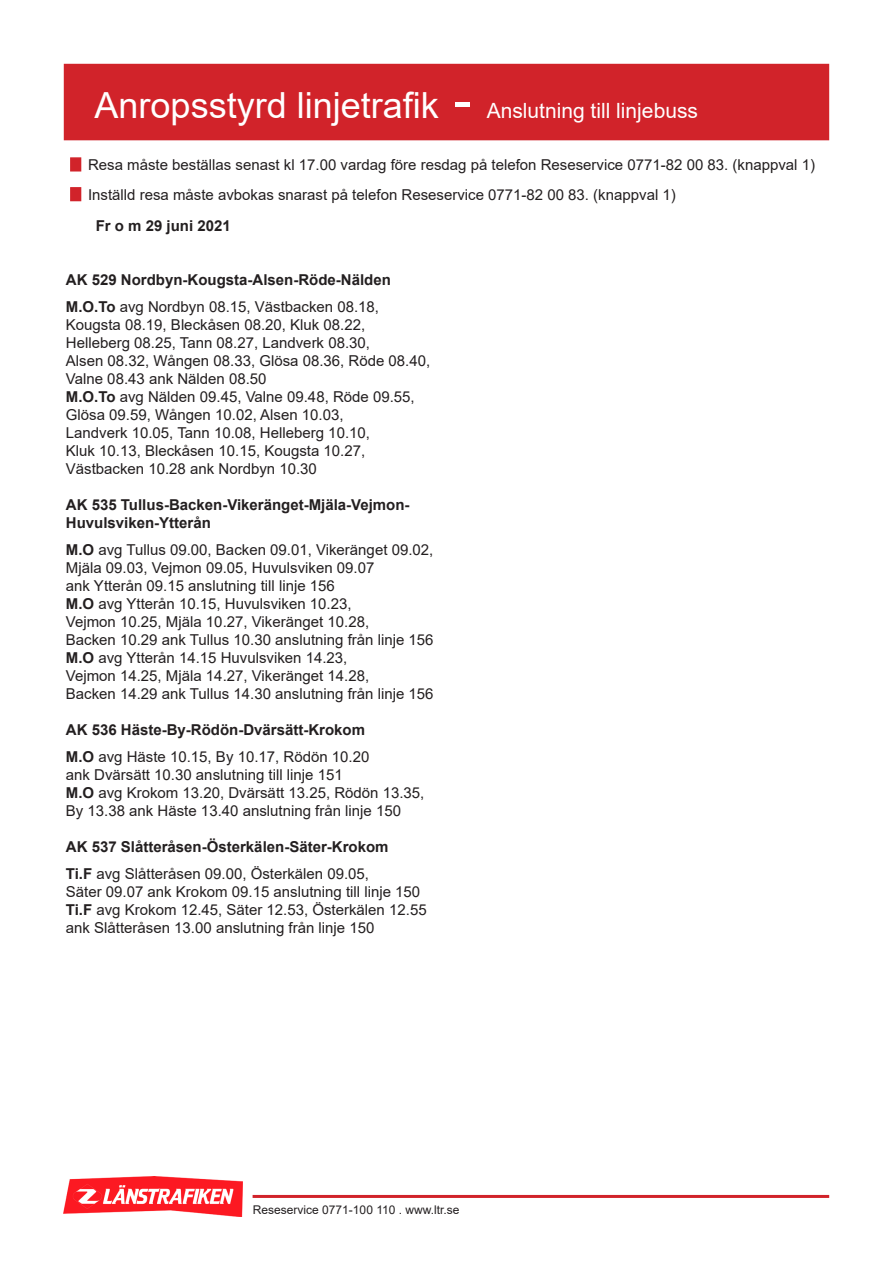
<style>
.page{position:relative;width:893px;height:1263px;background:#fff}
.page>*{position:absolute;margin:0;border:0;box-sizing:border-box;transform-origin:0 0}
.t1{font:36px "Arial";color:#fff}
.t2{font:21px "Arial";color:#fff}
.t3{font:15px/18px "Arial";color:#231f20}
.t4{font:700 15px "Arial";color:#231f20}
.t5{font:12px "Arial";color:#231f20}
.s1{font-size:54px}
.s2{font-weight:700}
</style>
<div class="page">
<img style="left:64px;top:1177px;width:178px;height:39px">
<hr style="left:253px;top:1195px;width:576px;height:3px;background:#d1232a">
<div style="left:64px;top:64px;width:765px;height:76px;background:#d1232a"></div>
<div style="left:70px;top:157px;width:11px;height:14px;background:#d1232a;border:2px solid #d1232a"></div>
<div style="left:70px;top:187px;width:11px;height:14px;background:#d1232a;border:2px solid #d1232a"></div>
<h1 class="t1" style="left:95px;top:81px;width:379px">Anropsstyrd linjetrafik <span class="s1">-</span></h1>
<h2 class="t2" style="left:487px;top:96px;width:213px">Anslutning till linjebuss</h2>
<p class="t3" style="left:88px;top:156px;width:729px">Resa måste beställas senast kl 17.00 vardag före resdag på telefon Reseservice 0771-82 00 83. (knappval 1)</p>
<p class="t3" style="left:88px;top:186px;width:589px">Inställd resa måste avbokas snarast på telefon Reseservice 0771-82 00 83. (knappval 1)</p>
<p class="t4" style="left:96px;top:215px;width:137px">Fr o m 29 juni 2021</p>
<p class="t4" style="left:66px;top:269px;width:327px">AK 529 Nordbyn-Kougsta-Alsen-Röde-Nälden</p>
<p class="t3" style="left:66px;top:298px;width:315px"><span class="s2">M.O.To</span> avg Nordbyn 08.15, Västbacken 08.18,</p>
<p class="t3" style="left:66px;top:316px;width:301px">Kougsta 08.19, Bleckåsen 08.20, Kluk 08.22,</p>
<p class="t3" style="left:66px;top:334px;width:306px">Helleberg 08.25, Tann 08.27, Landverk 08.30,</p>
<p class="t3" style="left:66px;top:352px;width:366px">Alsen 08.32, Wången 08.33, Glösa 08.36, Röde 08.40,<br>Valne 08.43 ank Nälden 08.50</p>
<p class="t3" style="left:66px;top:388px;width:350px"><span class="s2">M.O.To</span> avg Nälden 09.45, Valne 09.48, Röde 09.55,</p>
<p class="t3" style="left:66px;top:406px;width:279px">Glösa 09.59, Wången 10.02, Alsen 10.03,</p>
<p class="t3" style="left:66px;top:424px;width:306px">Landverk 10.05, Tann 10.08, Helleberg 10.10,</p>
<p class="t3" style="left:66px;top:442px;width:301px">Kluk 10.13, Bleckåsen 10.15, Kougsta 10.27,</p>
<p class="t3" style="left:66px;top:460px;width:252px">Västbacken 10.28 ank Nordbyn 10.30</p>
<p class="t4" style="left:66px;top:494px;width:345px">AK 535 Tullus-Backen-Vikeränget-Mjäla-Vejmon-</p>
<p class="t4" style="left:66px;top:512px;width:147px">Huvulsviken-Ytterån</p>
<p class="t3" style="left:66px;top:541px;width:369px"><span class="s2">M.O</span> avg Tullus 09.00, Backen 09.01, Vikeränget 09.02,<br>Mjäla 09.03, Vejmon 09.05, Huvulsviken 09.07</p>
<p class="t3" style="left:66px;top:577px;width:271px">ank Ytterån 09.15 anslutning till linje 156</p>
<p class="t3" style="left:66px;top:595px;width:287px"><span class="s2">M.O</span> avg Ytterån 10.15, Huvulsviken 10.23,</p>
<p class="t3" style="left:66px;top:613px;width:305px">Vejmon 10.25, Mjäla 10.27, Vikeränget 10.28,</p>
<p class="t3" style="left:66px;top:631px;width:369px">Backen 10.29 ank Tullus 10.30 anslutning från linje 156</p>
<p class="t3" style="left:66px;top:649px;width:283px"><span class="s2">M.O</span> avg Ytterån 14.15 Huvulsviken 14.23,</p>
<p class="t3" style="left:66px;top:667px;width:305px">Vejmon 14.25, Mjäla 14.27, Vikeränget 14.28,</p>
<p class="t3" style="left:66px;top:685px;width:369px">Backen 14.29 ank Tullus 14.30 anslutning från linje 156</p>
<p class="t4" style="left:66px;top:719px;width:301px">AK 536 Häste-By-Rödön-Dvärsätt-Krokom</p>
<p class="t3" style="left:66px;top:748px;width:305px"><span class="s2">M.O</span> avg Häste 10.15, By 10.17, Rödön 10.20</p>
<p class="t3" style="left:66px;top:766px;width:278px">ank Dvärsätt 10.30 anslutning till linje 151</p>
<p class="t3" style="left:66px;top:784px;width:360px"><span class="s2">M.O</span> avg Krokom 13.20, Dvärsätt 13.25, Rödön 13.35,<br>By 13.38 ank Häste 13.40 anslutning från linje 150</p>
<p class="t4" style="left:66px;top:836px;width:324px">AK 537 Slåtteråsen-Österkälen-Säter-Krokom</p>
<p class="t3" style="left:66px;top:865px;width:305px"><span class="s2">Ti.F</span> avg Slåtteråsen 09.00, Österkälen 09.05,</p>
<p class="t3" style="left:66px;top:883px;width:356px">Säter 09.07 ank Krokom 09.15 anslutning till linje 150</p>
<p class="t3" style="left:66px;top:901px;width:362px"><span class="s2">Ti.F</span> avg Krokom 12.45, Säter 12.53, Österkälen 12.55 ank Slåtteråsen 13.00 anslutning från linje 150</p>
<p class="t5" style="left:253px;top:1202px;width:208px">Reseservice 0771-100 110 . www.ltr.se</p>
</div>
